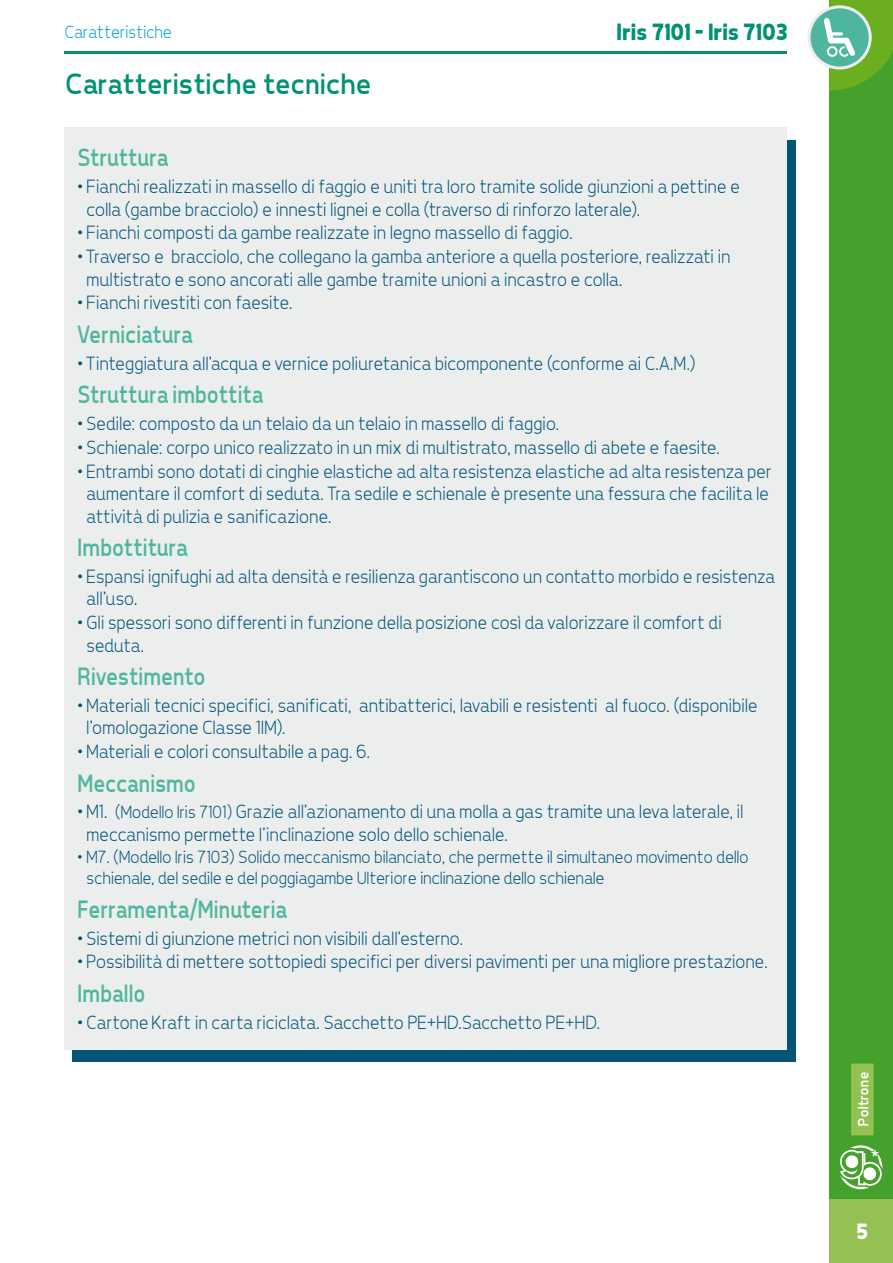
<style>
.page{position:relative;width:893px;height:1263px;background:#fff}
.page>*{position:absolute;margin:0;border:0;box-sizing:border-box;transform-origin:0 0}
.t1{font:30px "Tepeno Sans";color:#009274}
.t2{font:25.5px "Tepeno Sans";color:#4eb69e;scale:.9 1}
.t3{font:25.5px "Tepeno Sans";letter-spacing:.02em;color:#4eb69e;scale:.9 1}
.t4{font:700 24px "Tepeno Sans";letter-spacing:-.02em;color:#009274}
.t5{font:700 22.5px "Tepeno Sans";color:#fff}
.t6{font:300 19.5px/22.5px "Tepeno Sans";color:#00547a}
.t7{font:300 18px/21px "Tepeno Sans";color:#00547a}
.t8{font:300 18px "Tepeno Sans";color:#009ee0}
.t9{font:15px "Tepeno Sans";letter-spacing:.015em;color:#fff}
.s1{font-size:18px}
</style>
<div class="page">
<hr style="left:64px;top:51px;width:723px;height:2px;background:#009274">
<div style="left:829px;top:0;width:64px;height:1263px;background:#44a12b"></div>
<div style="left:829px;top:1199px;width:64px;height:64px;background:#95c154"></div>
<svg style="left:840px;top:1145px;width:42px;height:44px"></svg>
<div style="left:72px;top:140px;width:723px;height:921px;background:#005674"></div>
<div style="left:64px;top:128px;width:723px;height:922px;background:#eceded"></div>
<svg style="left:809px;top:7px;width:61px;height:61px"></svg>
<div style="left:851px;top:1063px;width:23px;height:72px;background:#95c154"></div>
<svg style="left:824px;top:0;width:69px;height:91px"></svg>
<p class="t8" style="left:64px;top:21px;width:109px">Caratteristiche</p>
<h1 class="t1" style="left:64px;top:66px;width:308px">Caratteristiche tecniche</h1>
<p class="t4" style="left:615px;top:18px;width:173px">Iris 7101 - Iris 7103</p>
<h2 class="t2" style="left:77px;top:143px;width:102px">Struttura</h2>
<p class="t6" style="left:86px;top:175px;width:655px;text-indent:-9px">• Fianchi realizzati in massello di faggio e uniti tra loro tramite solide giunzioni a pettine e colla (gambe bracciolo) e innesti lignei e colla (traverso di rinforzo laterale).</p>
<p class="t6" style="left:77px;top:221px;width:497px">• Fianchi composti da gambe realizzate in legno massello di faggio.</p>
<p class="t6" style="left:86px;top:245px;width:645px;text-indent:-9px">• Traverso e bracciolo, che collegano la gamba anteriore a quella posteriore, realizzati in multistrato e sono ancorati alle gambe tramite unioni a incastro e colla.</p>
<p class="t6" style="left:77px;top:291px;width:216px">• Fianchi rivestiti con faesite.</p>
<h2 class="t2" style="left:77px;top:319px;width:129px">Verniciatura</h2>
<p class="t6" style="left:77px;top:351px;width:620px">• Tinteggiatura all’acqua e vernice poliuretanica bicomponente (conforme ai C.A.M.)</p>
<h2 class="t2" style="left:77px;top:379px;width:207px">Struttura imbottita</h2>
<p class="t6" style="left:77px;top:411px;width:483px">• Sedile: composto da un telaio da un telaio in massello di faggio.</p>
<p class="t6" style="left:77px;top:435px;width:644px">• Schienale: corpo unico realizzato in un mix di multistrato, massello di abete e faesite.</p>
<p class="t6" style="left:86px;top:459px;width:687px;text-indent:-9px">• Entrambi sono dotati di cinghie elastiche ad alta resistenza elastiche ad alta resistenza per aumentare il comfort di seduta. Tra sedile e schienale è presente una fessura che facilita le attività di pulizia e sanificazione.</p>
<h2 class="t2" style="left:77px;top:532px;width:124px">Imbottitura</h2>
<p class="t6" style="left:86px;top:564px;width:690px;text-indent:-9px">• Espansi ignifughi ad alta densità e resilienza garantiscono un contatto morbido e resistenza all’uso.</p>
<p class="t6" style="left:86px;top:611px;width:637px;text-indent:-9px">• Gli spessori sono differenti in funzione della posizione così da valorizzare il comfort di seduta.</p>
<h2 class="t2" style="left:77px;top:661px;width:143px">Rivestimento</h2>
<p class="t6" style="left:86px;top:693px;width:673px;text-indent:-9px">• Materiali tecnici specifici, sanificati, antibatterici, lavabili e resistenti al fuoco. (disponibile l’omologazione Classe 1IM).</p>
<p class="t6" style="left:77px;top:740px;width:294px">• Materiali e colori consultabile a pag. 6.</p>
<h2 class="t2" style="left:77px;top:768px;width:133px">Meccanismo</h2>
<p class="t6" style="left:86px;top:800px;width:658px;text-indent:-9px">• M1. <span class="s1">(Modello Iris 7101)</span> Grazie all’azionamento di una molla a gas tramite una leva laterale, il meccanismo permette l’inclinazione solo dello schienale.</p>
<p class="t7" style="left:86px;top:846px;width:664px;text-indent:-9px">• M7. (Modello Iris 7103) Solido meccanismo bilanciato, che permette il simultaneo movimento dello schienale, del sedile e del poggiagambe Ulteriore inclinazione dello schienale</p>
<h2 class="t2" style="left:77px;top:894px;width:234px">Ferramenta/Minuteria</h2>
<p class="t6" style="left:77px;top:926px;width:387px">• Sistemi di giunzione metrici non visibili dall’esterno.</p>
<p class="t6" style="left:77px;top:950px;width:692px">• Possibilità di mettere sottopiedi specifici per diversi pavimenti per una migliore prestazione.</p>
<h2 class="t3" style="left:77px;top:978px;width:77px">Imballo</h2>
<p class="t6" style="left:77px;top:1010px;width:524px">• Cartone Kraft in carta riciclata. Sacchetto PE+HD.Sacchetto PE+HD.</p>
<p class="t9" style="left:854px;top:1127px;width:56px;rotate:-90deg">Poltrone</p>
<p class="t5" style="left:855px;top:1218px;width:14px">5</p>
</div>
